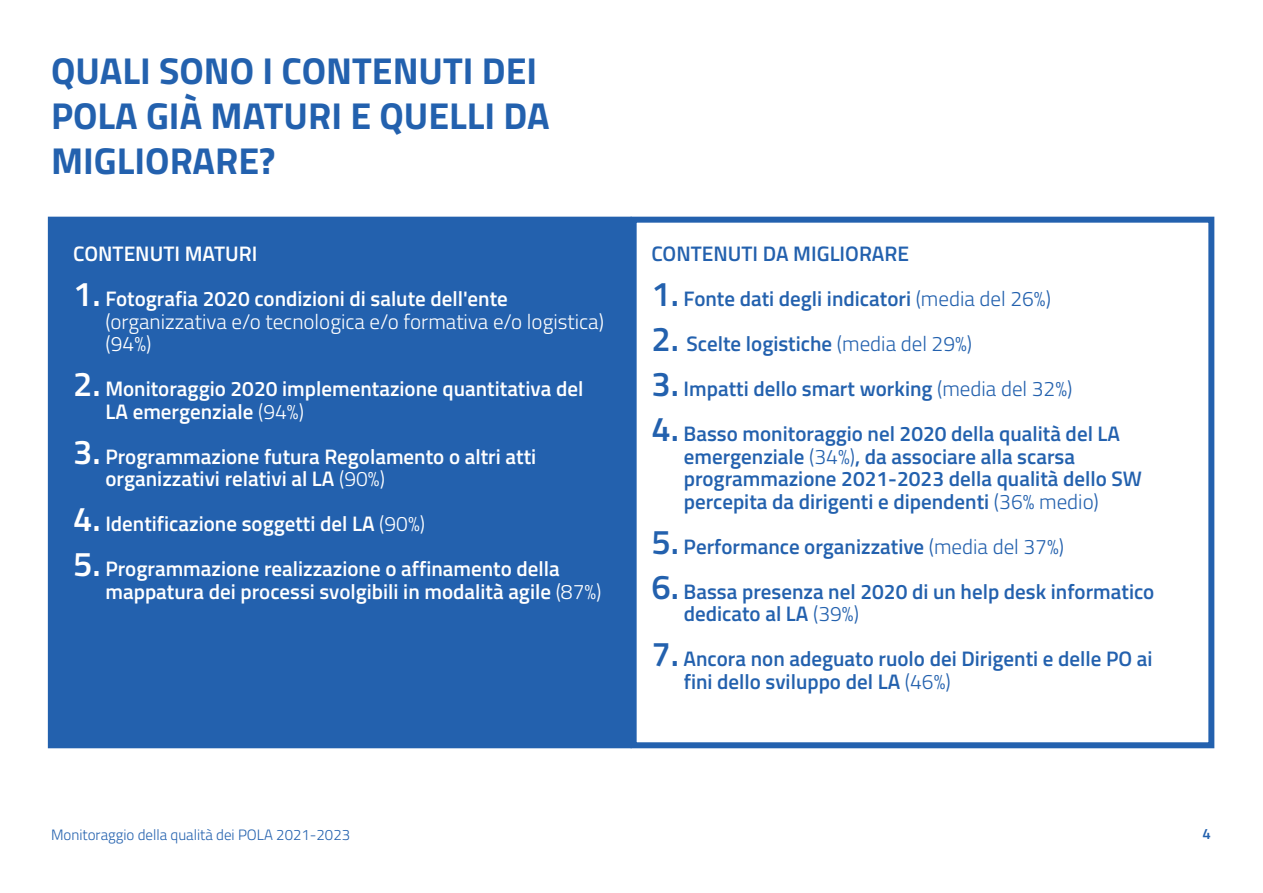
<style>
.page{position:relative;width:1263px;height:893px;background:#fff}
.page>*{position:absolute;margin:0;border:0;box-sizing:border-box;transform-origin:0 0}
.t1{font:700 37.5px/45px "Titillium Web";color:#2361ae}
.t2{font:600 21px/22.5px "Titillium Web";color:#2361ae}
.t3{font:600 21px/22.5px "Titillium Web";color:#fff}
.t4{font:300 21px/22.5px "Titillium Web";color:#fff}
.t5{font:300 15px "Titillium Web";color:#2361ae}
.t6{font:600 15px "Titillium Web";color:#2361ae}
.s1{font-weight:600;font-size:34.5px}
.s2{font-weight:600}
.s3{font-size:34.5px}
.s4{font-weight:300}
</style>
<div class="page">
<div style="left:48px;top:217px;width:584px;height:531px;background:#2361ae"></div>
<div style="left:631px;top:217px;width:583px;height:531px;background:#fff;border:6px solid #2361ae"></div>
<h1 class="t1" style="left:51px;top:46px;width:500px">QUALI SONO I CONTENUTI DEI<br>POLA GIÀ MATURI E QUELLI DA<br>MIGLIORARE?</h1>
<p class="t3" style="left:73px;top:242px;width:186px">CONTENUTI MATURI</p>
<p class="t4" style="left:106px;top:287px;width:500px;text-indent:-32px"><span class="s1">1.</span> <span class="s2">Fotografia 2020 condizioni di salute dell'ente </span>(organizzativa e/o tecnologica e/o formativa e/o logistica) (94%)</p>
<p class="t3" style="left:106px;top:377px;width:479px;text-indent:-32px"><span class="s3">2.</span> Monitoraggio 2020 implementazione quantitativa del<br>LA emergenziale <span class="s4">(94%)</span></p>
<p class="t3" style="left:106px;top:444px;width:432px;text-indent:-32px"><span class="s3">3.</span> Programmazione futura Regolamento o altri atti organizzativi relativi al LA <span class="s4">(90%)</span></p>
<p class="t3" style="left:73px;top:512px;width:353px"><span class="s3">4.</span> Identificazione soggetti del LA <span class="s4">(90%)</span></p>
<p class="t3" style="left:106px;top:557px;width:497px;text-indent:-32px"><span class="s3">5.</span> Programmazione realizzazione o affinamento della mappatura dei processi svolgibili in modalità agile <span class="s4">(87%)</span></p>
<p class="t2" style="left:651px;top:242px;width:259px">CONTENUTI DA MIGLIORARE</p>
<p class="t2" style="left:651px;top:287px;width:401px"><span class="s3">1.</span> Fonte dati degli indicatori <span class="s4">(media del 26%)</span></p>
<p class="t2" style="left:651px;top:332px;width:322px"><span class="s3">2.</span> Scelte logistiche <span class="s4">(media del 29%)</span></p>
<p class="t2" style="left:651px;top:377px;width:422px"><span class="s3">3.</span> Impatti dello smart working <span class="s4">(media del 32%)</span></p>
<p class="t2" style="left:684px;top:422px;width:460px;text-indent:-32px"><span class="s3">4.</span> Basso monitoraggio nel 2020 della qualità del LA emergenziale <span class="s4">(34%)</span>, da associare alla scarsa programmazione 2021-2023 della qualità dello SW percepita da dirigenti e dipendenti <span class="s4">(36% medio)</span></p>
<p class="t2" style="left:651px;top:534px;width:414px"><span class="s3">5.</span> Performance organizzative <span class="s4">(media del 37%)</span></p>
<p class="t2" style="left:684px;top:579px;width:472px;text-indent:-32px"><span class="s3">6.</span> Bassa presenza nel 2020 di un help desk informatico dedicato al LA <span class="s4">(39%)</span></p>
<p class="t2" style="left:684px;top:647px;width:470px;text-indent:-32px"><span class="s3">7.</span> Ancora non adeguato ruolo dei Dirigenti e delle PO ai fini dello sviluppo del LA <span class="s4">(46%)</span></p>
<p class="t5" style="left:51px;top:824px;width:301px">Monitoraggio della qualità dei POLA 2021-2023</p>
<p class="t6" style="left:1202px;top:823px;width:10px">4</p>
</div>
